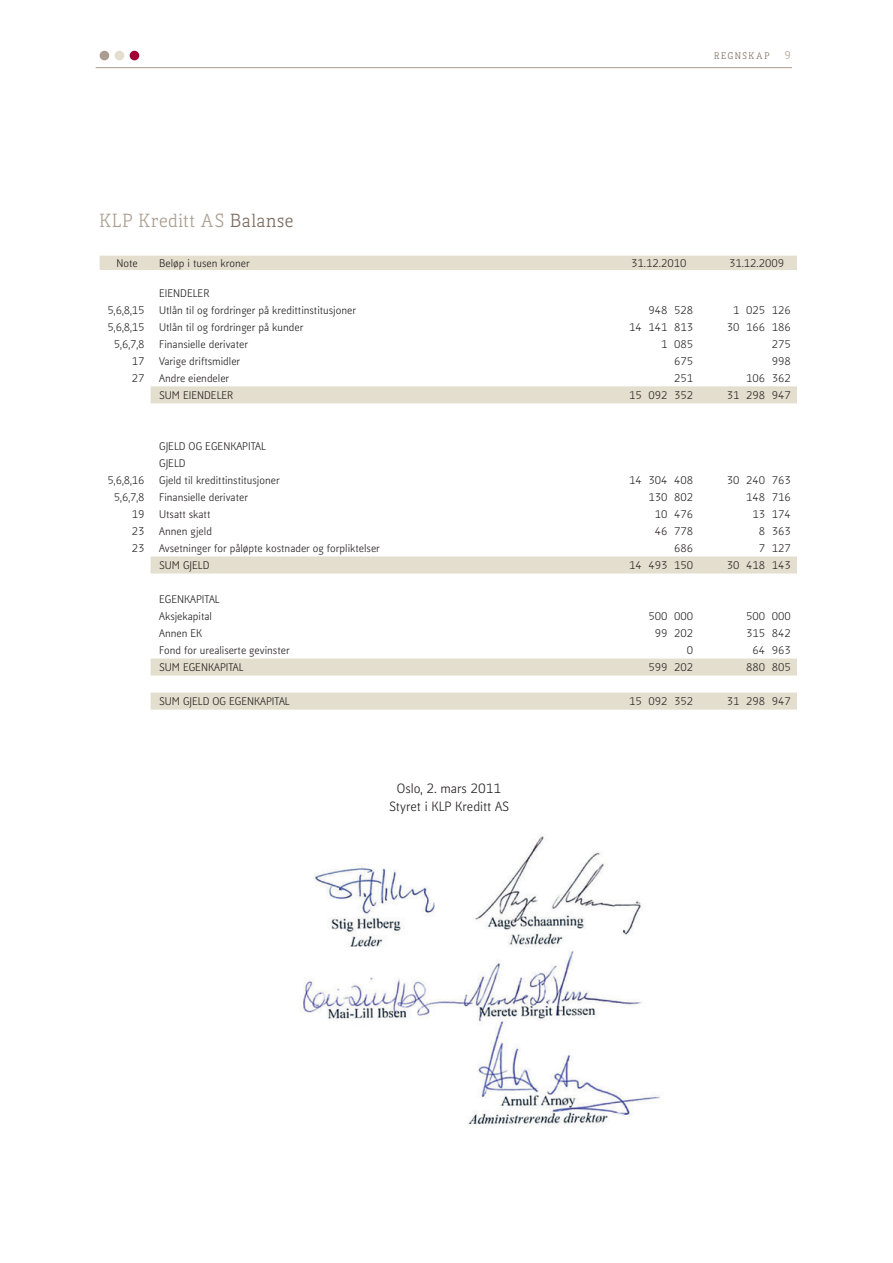
<style>
.page{position:relative;width:893px;height:1263px;background:#fff}
.page>*{position:absolute;margin:0;border:0;box-sizing:border-box;transform-origin:0 0}
.t1{font:18px "Kofi Pure Serif";letter-spacing:.035em;color:#aa9c8e}
.t2{font:12.75px/18px "Kofi Pure Sans";color:#231f20;text-align:center}
.t3{font:10.5px/17px "Kofi Pure Sans";color:#231f20}
.t4{font:10.5px "Kofi Pure Serif";color:#aa9c8e}
.t5{font:9px "Kofi Pure Serif";letter-spacing:.18em;color:#7b6a5d}
.s1{color:#7b6a5d}
</style>
<div class="page">
<hr style="left:96px;top:67px;width:696px;height:1px;background:#aa9c8e">
<div style="left:115px;top:51px;width:9px;height:9px;background:#e3decd;border-radius:50%"></div>
<div style="left:100px;top:51px;width:9px;height:9px;background:#aa9c8e;border-radius:50%"></div>
<div style="left:130px;top:51px;width:9px;height:9px;background:#a30134;border-radius:50%"></div>
<svg style="left:100px;top:256px;width:697px;height:453px"></svg>
<img style="left:303px;top:836px;width:357px;height:291px">
<h1 class="t1" style="left:100px;top:209px;width:195px">KLP Kreditt AS <span class="s1">Balanse</span></h1>
<p class="t5" style="left:714px;top:50px;width:57px">regnskap</p>
<p class="t4" style="left:784px;top:49px;width:8px">9</p>
<p class="t3" style="left:117px;top:255px;width:23px">Note</p>
<p class="t3" style="left:159px;top:255px;width:92px">Beløp i tusen kroner</p>
<p class="t3" style="left:631px;top:255px;width:57px">31.12.2010</p>
<p class="t3" style="left:729px;top:255px;width:57px">31.12.2009</p>
<p class="t3" style="left:159px;top:285px;width:52px">EIENDELER</p>
<p class="t3" style="left:108px;top:302px;width:39px">5,6,8,15</p>
<p class="t3" style="left:159px;top:302px;width:198px">Utlån til og fordringer på kredittinstitusjoner</p>
<p class="t3" style="left:648px;top:302px;width:46px">948 528</p>
<p class="t3" style="left:733px;top:302px;width:59px">1 025 126</p>
<p class="t3" style="left:108px;top:319px;width:39px">5,6,8,15</p>
<p class="t3" style="left:159px;top:319px;width:146px">Utlån til og fordringer på kunder</p>
<p class="t3" style="left:629px;top:319px;width:66px">14 141 813</p>
<p class="t3" style="left:727px;top:319px;width:66px">30 166 186</p>
<p class="t3" style="left:114px;top:336px;width:32px">5,6,7,8</p>
<p class="t3" style="left:159px;top:336px;width:90px">Finansielle derivater</p>
<p class="t3" style="left:661px;top:336px;width:34px">1 085</p>
<p class="t3" style="left:772px;top:336px;width:21px">275</p>
<p class="t3" style="left:132px;top:353px;width:14px">17</p>
<p class="t3" style="left:159px;top:353px;width:83px">Varige driftsmidler</p>
<p class="t3" style="left:674px;top:353px;width:21px">675</p>
<p class="t3" style="left:772px;top:353px;width:21px">998</p>
<p class="t3" style="left:132px;top:370px;width:14px">27</p>
<p class="t3" style="left:159px;top:370px;width:72px">Andre eiendeler</p>
<p class="t3" style="left:674px;top:370px;width:21px">251</p>
<p class="t3" style="left:746px;top:370px;width:46px">106 362</p>
<p class="t3" style="left:159px;top:387px;width:76px">SUM EIENDELER</p>
<p class="t3" style="left:629px;top:387px;width:66px">15 092 352</p>
<p class="t3" style="left:727px;top:387px;width:66px">31 298 947</p>
<p class="t3" style="left:159px;top:438px;width:108px">GJELD OG EGENKAPITAL<br>GJELD</p>
<p class="t3" style="left:108px;top:472px;width:39px">5,6,8,16</p>
<p class="t3" style="left:159px;top:472px;width:122px">Gjeld til kredittinstitusjoner</p>
<p class="t3" style="left:629px;top:472px;width:66px">14 304 408</p>
<p class="t3" style="left:727px;top:472px;width:66px">30 240 763</p>
<p class="t3" style="left:114px;top:489px;width:32px">5,6,7,8</p>
<p class="t3" style="left:159px;top:489px;width:90px">Finansielle derivater</p>
<p class="t3" style="left:648px;top:489px;width:46px">130 802</p>
<p class="t3" style="left:746px;top:489px;width:46px">148 716</p>
<p class="t3" style="left:132px;top:506px;width:14px">19</p>
<p class="t3" style="left:159px;top:506px;width:53px">Utsatt skatt</p>
<p class="t3" style="left:655px;top:506px;width:40px">10 476</p>
<p class="t3" style="left:753px;top:506px;width:40px">13 174</p>
<p class="t3" style="left:132px;top:523px;width:14px">23</p>
<p class="t3" style="left:159px;top:523px;width:54px">Annen gjeld</p>
<p class="t3" style="left:655px;top:523px;width:40px">46 778</p>
<p class="t3" style="left:759px;top:523px;width:34px">8 363</p>
<p class="t3" style="left:132px;top:540px;width:14px">23</p>
<p class="t3" style="left:159px;top:540px;width:222px">Avsetninger for påløpte kostnader og forpliktelser</p>
<p class="t3" style="left:674px;top:540px;width:21px">686</p>
<p class="t3" style="left:759px;top:540px;width:34px">7 127</p>
<p class="t3" style="left:159px;top:557px;width:52px">SUM GJELD</p>
<p class="t3" style="left:629px;top:557px;width:66px">14 493 150</p>
<p class="t3" style="left:727px;top:557px;width:66px">30 418 143</p>
<p class="t3" style="left:159px;top:591px;width:62px">EGENKAPITAL<br>Aksjekapital</p>
<p class="t3" style="left:648px;top:608px;width:46px">500 000</p>
<p class="t3" style="left:746px;top:608px;width:46px">500 000</p>
<p class="t3" style="left:159px;top:625px;width:45px">Annen EK</p>
<p class="t3" style="left:655px;top:625px;width:40px">99 202</p>
<p class="t3" style="left:746px;top:625px;width:46px">315 842</p>
<p class="t3" style="left:159px;top:642px;width:132px">Fond for urealiserte gevinster</p>
<p class="t3" style="left:687px;top:642px;width:8px">0</p>
<p class="t3" style="left:753px;top:642px;width:40px">64 963</p>
<p class="t3" style="left:159px;top:659px;width:86px">SUM EGENKAPITAL</p>
<p class="t3" style="left:648px;top:659px;width:46px">599 202</p>
<p class="t3" style="left:746px;top:659px;width:46px">880 805</p>
<p class="t3" style="left:159px;top:693px;width:132px">SUM GJELD OG EGENKAPITAL</p>
<p class="t3" style="left:629px;top:693px;width:66px">15 092 352</p>
<p class="t3" style="left:727px;top:693px;width:66px">31 298 947</p>
<p class="t2" style="left:389px;top:779px;width:121px">Oslo, 2. mars 2011<br>Styret i KLP Kreditt AS</p>
</div>
